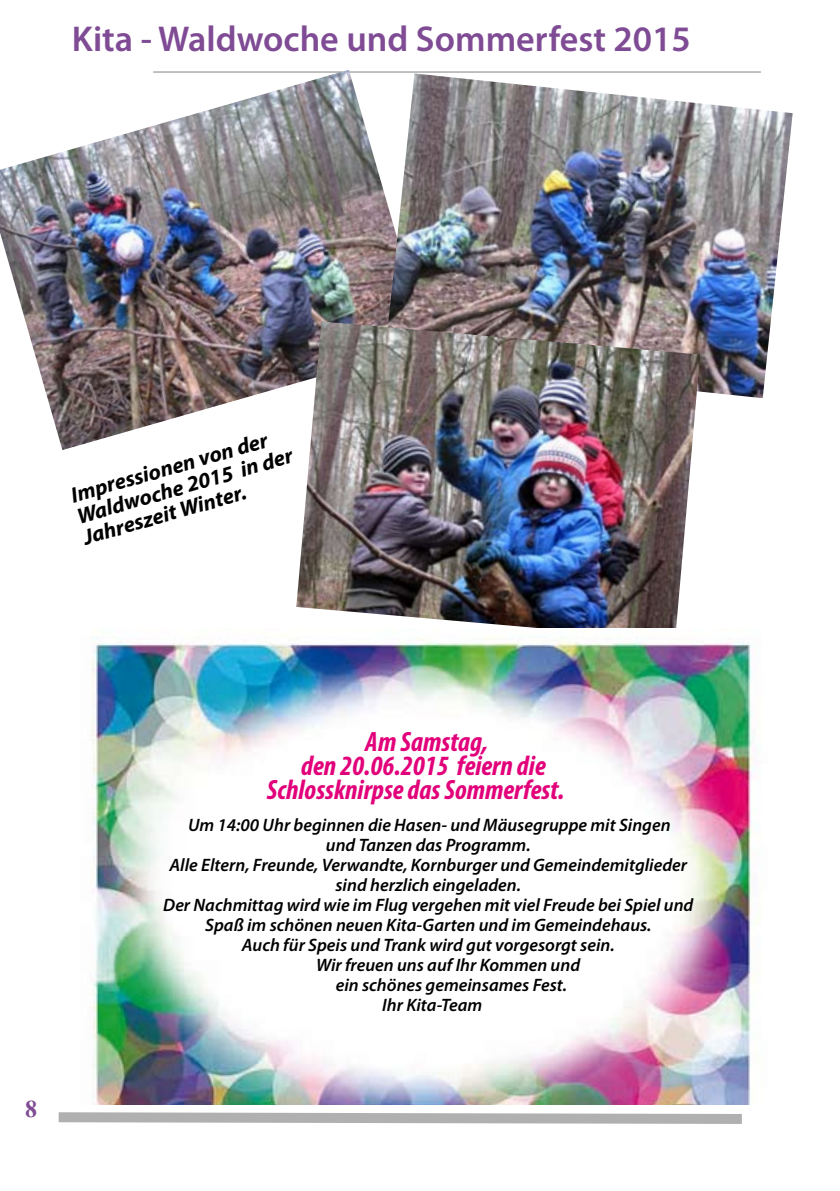
<style>
.page{position:relative;width:840px;height:1191px;background:#fff}
.page>*{position:absolute;margin:0;border:0;box-sizing:border-box;transform-origin:0 0}
.t1{font:600 36px "Myriad Pro";color:#7f4b94}
.t2{font:italic 700 condensed 28px "Myriad Pro";color:#e2007a}
.t3{font:700 24px "Times New Roman";color:#7f4b94}
.t4{font:italic 700 22px/22px "Myriad Pro";color:#000}
.t5{font:italic 600 18px "Myriad Pro";color:#000}
</style>
<div class="page">
<hr style="left:153px;top:72px;width:607px;height:1px;background:#000">
<svg style="left:58px;top:1112px;width:684px;height:12px;background:#bdbdbd"></svg>
<img style="left:0;top:70px;width:427px;height:380px">
<img style="left:384px;top:73px;width:408px;height:325px">
<img style="left:296px;top:321px;width:403px;height:307px">
<img style="left:91px;top:637px;width:670px;height:467px">
<h1 class="t1" style="left:72px;top:16px;width:620px">Kita - Waldwoche und Sommerfest 2015</h1>
<p class="t4" style="left:68px;top:484px;width:225px;rotate:-16deg">Impressionen von der<br>Waldwoche 2015 in der<br>Jahreszeit Winter.</p>
<h3 class="t3" style="left:25px;top:1091px;width:13px">8</h3>
<h2 class="t2" style="left:365px;top:724px;width:124px">Am Samstag,</h2>
<h2 class="t2" style="left:301px;top:748px;width:246px">den 20.06.2015 feiern die</h2>
<h2 class="t2" style="left:267px;top:772px;width:299px">Schlossknirpse das Sommerfest.</h2>
<p class="t5" style="left:188px;top:813px;width:484px">Um 14:00 Uhr beginnen die Hasen- und Mäusegruppe mit Singen</p>
<p class="t5" style="left:326px;top:833px;width:206px">und Tanzen das Programm.</p>
<p class="t5" style="left:169px;top:853px;width:519px">Alle Eltern, Freunde, Verwandte, Kornburger und Gemeindemitglieder</p>
<p class="t5" style="left:335px;top:873px;width:187px">sind herzlich eingeladen.</p>
<p class="t5" style="left:163px;top:893px;width:531px">Der Nachmittag wird wie im Flug vergehen mit viel Freude bei Spiel und</p>
<p class="t5" style="left:205px;top:913px;width:447px">Spaß im schönen neuen Kita-Garten und im Gemeindehaus.</p>
<p class="t5" style="left:242px;top:933px;width:374px">Auch für Speis und Trank wird gut vorgesorgt sein.</p>
<p class="t5" style="left:316px;top:953px;width:265px">Wir freuen uns auf Ihr Kommen und</p>
<p class="t5" style="left:335px;top:973px;width:233px">ein schönes gemeinsames Fest.</p>
<p class="t5" style="left:382px;top:993px;width:102px">Ihr Kita-Team</p>
</div>
